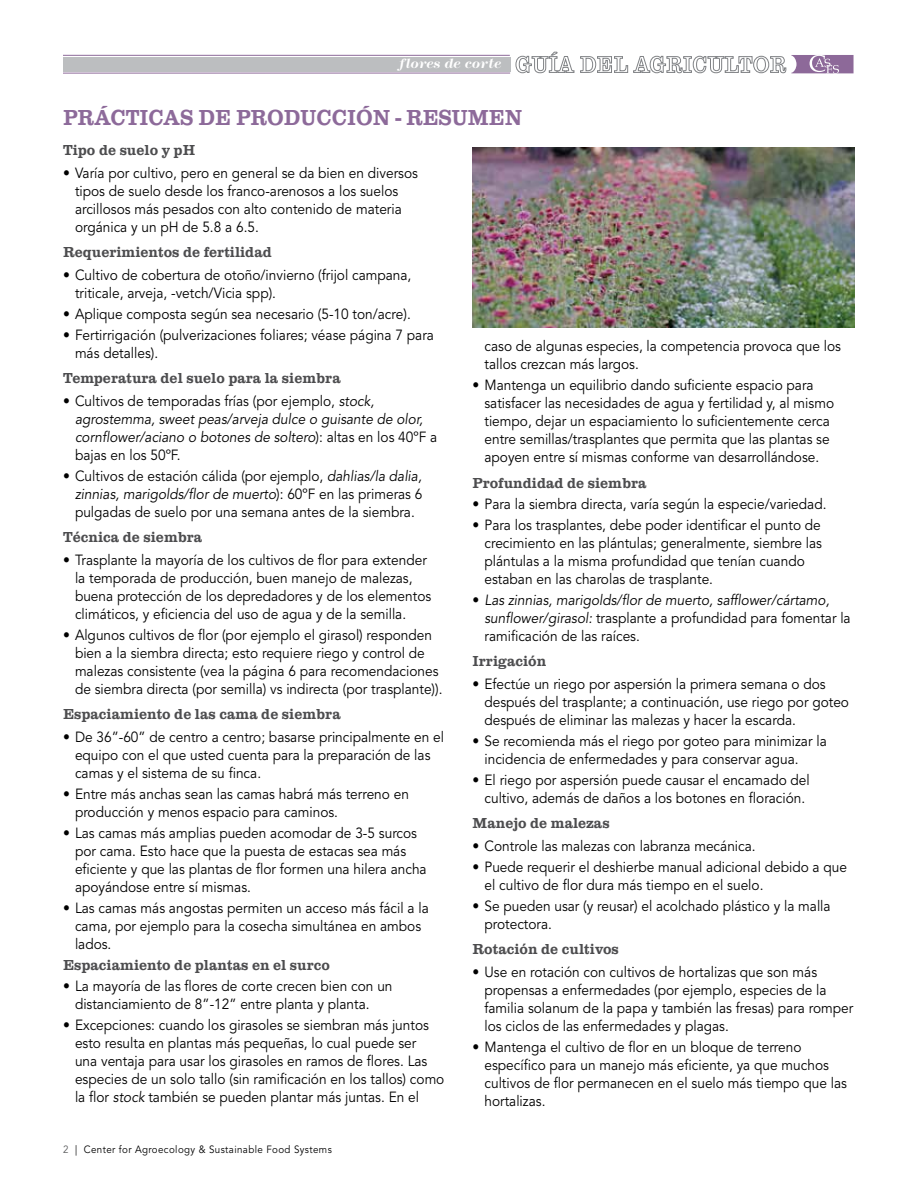
<style>
.page{position:relative;width:918px;height:1188px;background:#fff}
.page>*{position:absolute;margin:0;border:0;box-sizing:border-box;transform-origin:0 0}
.t1{font:700 22.5px "Clarendon";color:#8d6a9a;scale:.9 1}
.t2{font:700 15px "Clarendon";color:#4d4d4f;scale:.95 1}
.t3{font:14.7px/18px "Avenir LT Std";color:#000;scale:.93 1}
.t4{font:italic 14.7px/18px "Avenir LT Std";color:#000;scale:.93 1}
.t5{font:italic 700 13.65px "Modern 216";color:#fff}
.t6{font:10.5px "Avenir LT Std";letter-spacing:.04em;color:#000;scale:.93 1}
.s1{font-style:normal}
.s2{font-style:italic}
.s3{color:#58595b}
</style>
<div class="page">
<hr style="left:63px;top:55px;width:447px;height:1px;background:#8d6999">
<hr style="left:63px;top:73px;width:447px;height:1px;background:#8d6999">
<div style="left:63px;top:57px;width:447px;height:14px;background:#bcbec0"></div>
<svg style="left:515px;top:52px;width:339px;height:22px"></svg>
<img style="left:472px;top:148px;width:383px;height:180px">
<p class="t5" style="left:400px;top:56px;width:103px">flores de corte</p>
<h1 class="t1" style="left:63px;top:105px;width:512px">PRÁCTICAS DE PRODUCCIÓN - RESUMEN</h1>
<p class="t2" style="left:63px;top:142px;width:141px">Tipo de suelo y pH</p>
<p class="t3" style="left:75px;top:164px;width:370px;text-indent:-12px">• Varía por cultivo, pero en general se da bien en diversos tipos de suelo desde los franco-arenosos a los suelos arcillosos más pesados con alto contenido de materia orgánica y un pH de 5.8 a 6.5.</p>
<p class="t2" style="left:63px;top:244px;width:221px">Requerimientos de fertilidad</p>
<p class="t3" style="left:75px;top:266px;width:363px;text-indent:-12px">• Cultivo de cobertura de otoño/invierno (frijol campana, triticale, arveja, -vetch/Vicia spp).</p>
<p class="t3" style="left:63px;top:305px;width:375px">• Aplique composta según sea necesario (5-10 ton/acre).</p>
<p class="t3" style="left:75px;top:326px;width:387px;text-indent:-12px">• Fertirrigación (pulverizaciones foliares; véase página 7 para más detalles).</p>
<p class="t2" style="left:63px;top:370px;width:294px">Temperatura del suelo para la siembra</p>
<p class="t4" style="left:75px;top:392px;width:391px;text-indent:-12px"><span class="s1">• Cultivos de temporadas frías (por ejemplo,</span> stock, agrostemma, sweet peas/arveja dulce o guisante de olor, cornflower/aciano o botones de soltero<span class="s1">): altas en los 40ºF a bajas en los 50ºF.</span></p>
<p class="t3" style="left:75px;top:467px;width:375px;text-align:justify;text-indent:-12px">• Cultivos de estación cálida (por ejemplo, <span class="s2">dahlias/la dalia, zinnias, marigolds/flor de muerto</span>): 60ºF en las primeras 6 pulgadas de suelo por una semana antes de la siembra.</p>
<p class="t2" style="left:63px;top:529px;width:148px">Técnica de siembra</p>
<p class="t3" style="left:75px;top:551px;width:385px;text-indent:-12px">• Trasplante la mayoría de los cultivos de flor para extender la temporada de producción, buen manejo de malezas, buena protección de los depredadores y de los elementos climáticos, y eficiencia del uso de agua y de la semilla.</p>
<p class="t3" style="left:75px;top:626px;width:397px;text-indent:-12px">• Algunos cultivos de flor (por ejemplo el girasol) responden bien a la siembra directa; esto requiere riego y control de malezas consistente (vea la página 6 para recomendaciones de siembra directa (por semilla) vs indirecta (por trasplante)).</p>
<p class="t2" style="left:63px;top:706px;width:294px">Espaciamiento de las cama de siembra</p>
<p class="t3" style="left:75px;top:728px;width:398px;text-indent:-12px">• De 36”-60” de centro a centro; basarse principalmente en el equipo con el que usted cuenta para la preparación de las camas y el sistema de su finca.</p>
<p class="t3" style="left:75px;top:785px;width:361px;text-indent:-12px">• Entre más anchas sean las camas habrá más terreno en producción y menos espacio para caminos.</p>
<p class="t3" style="left:75px;top:824px;width:380px;text-indent:-12px">• Las camas más amplias pueden acomodar de 3-5 surcos por cama. Esto hace que la puesta de estacas sea más eficiente y que las plantas de flor formen una hilera ancha apoyándose entre sí mismas.</p>
<p class="t3" style="left:75px;top:899px;width:382px;text-indent:-12px">• Las camas más angostas permiten un acceso más fácil a la cama, por ejemplo para la cosecha simultánea en ambos lados.</p>
<p class="t2" style="left:63px;top:956px;width:283px">Espaciamiento de plantas en el surco</p>
<p class="t3" style="left:75px;top:977px;width:343px;text-indent:-12px">• La mayoría de las flores de corte crecen bien con un distanciamiento de 8”-12” entre planta y planta.</p>
<p class="t3" style="left:75px;top:1016px;width:399px;text-indent:-12px">• Excepciones: cuando los girasoles se siembran más juntos esto resulta en plantas más pequeñas, lo cual puede ser<br>una ventaja para usar los girasoles en ramos de flores. Las especies de un solo tallo (sin ramificación en los tallos) como la flor <span class="s2">stock</span> también se pueden plantar más juntas. En el</p>
<p class="t3" style="left:485px;top:338px;width:385px">caso de algunas especies, la competencia provoca que los tallos crezcan más largos.</p>
<p class="t3" style="left:485px;top:377px;width:377px;text-indent:-12px">• Mantenga un equilibrio dando suficiente espacio para satisfacer las necesidades de agua y fertilidad y, al mismo tiempo, dejar un espaciamiento lo suficientemente cerca entre semillas/trasplantes que permita que las plantas se apoyen entre sí mismas conforme van desarrollándose.</p>
<p class="t2" style="left:472px;top:474px;width:185px">Profundidad de siembra</p>
<p class="t3" style="left:472px;top:495px;width:382px">• Para la siembra directa, varía según la especie/variedad.</p>
<p class="t3" style="left:485px;top:516px;width:364px;text-indent:-12px">• Para los trasplantes, debe poder identificar el punto de crecimiento en las plántulas; generalmente, siembre las plántulas a la misma profundidad que tenían cuando estaban en las charolas de trasplante.</p>
<p class="t4" style="left:485px;top:591px;width:395px;text-indent:-12px"><span class="s1">•</span> Las zinnias, marigolds/flor de muerto, safflower/cártamo, sunflower/girasol: <span class="s1">trasplante a profundidad para fomentar la ramificación de las raíces.</span></p>
<p class="t2" style="left:472px;top:653px;width:79px">Irrigación</p>
<p class="t3" style="left:485px;top:675px;width:394px;text-indent:-12px">• Efectúe un riego por aspersión la primera semana o dos después del trasplante; a continuación, use riego por goteo después de eliminar las malezas y hacer la escarda.</p>
<p class="t3" style="left:485px;top:732px;width:370px;text-indent:-12px">• Se recomienda más el riego por goteo para minimizar la incidencia de enfermedades y para conservar agua.</p>
<p class="t3" style="left:472px;top:771px;width:364px;text-align:center">• El riego por aspersión puede causar el encamado del cultivo, además de daños a los botones en floración.</p>
<p class="t2" style="left:472px;top:815px;width:146px">Manejo de malezas</p>
<p class="t3" style="left:472px;top:837px;width:306px">• Controle las malezas con labranza mecánica.</p>
<p class="t3" style="left:485px;top:858px;width:391px;text-indent:-12px">• Puede requerir el deshierbe manual adicional debido a que el cultivo de flor dura más tiempo en el suelo.</p>
<p class="t3" style="left:485px;top:897px;width:374px;text-indent:-12px">• Se pueden usar (y reusar) el acolchado plástico y la malla protectora.</p>
<p class="t2" style="left:472px;top:941px;width:156px">Rotación de cultivos</p>
<p class="t3" style="left:485px;top:963px;width:398px;text-indent:-12px">• Use en rotación con cultivos de hortalizas que son más propensas a enfermedades (por ejemplo, especies de la familia solanum de la papa y también las fresas) para romper los ciclos de las enfermedades y plagas.</p>
<p class="t3" style="left:485px;top:1038px;width:391px;text-indent:-12px">• Mantenga el cultivo de flor en un bloque de terreno específico para un manejo más eficiente, ya que muchos cultivos de flor permanecen en el suelo más tiempo que las hortalizas.</p>
<p class="t6" style="left:63px;top:1144px;width:291px"><span class="s3">2</span> | Center for Agroecology &amp; Sustainable Food Systems</p>
</div>
